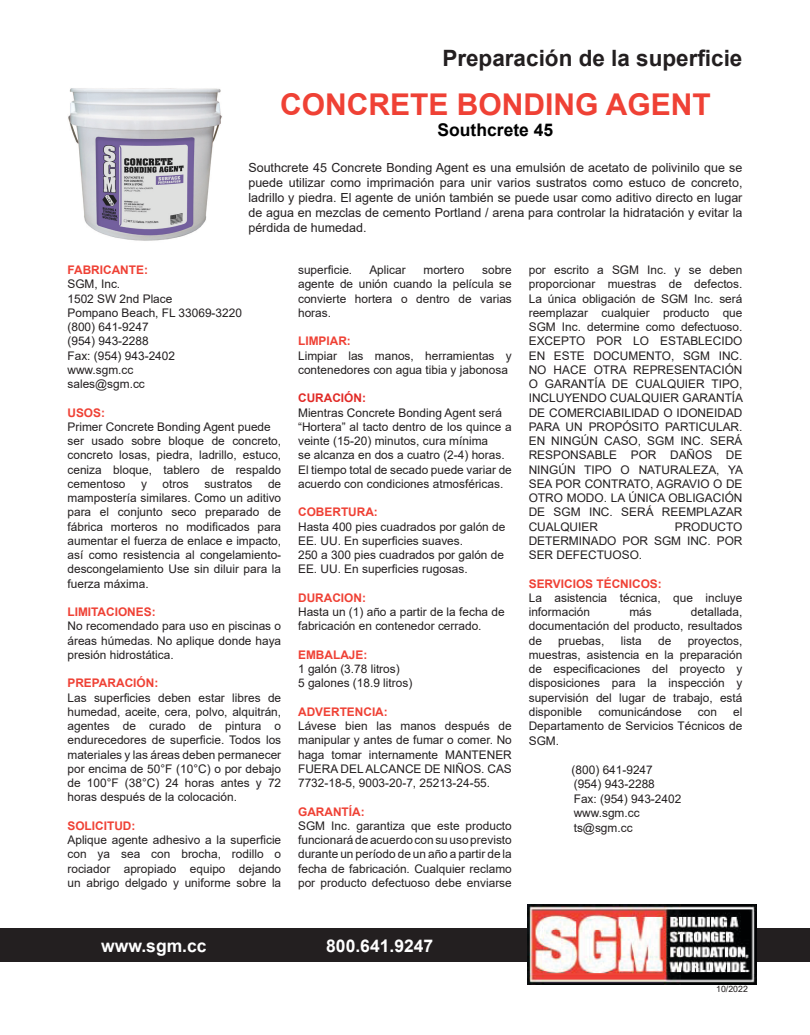
<style>
.page{position:relative;width:810px;height:1035px;background:#fff}
.page>*{position:absolute;margin:0;border:0;box-sizing:border-box;transform-origin:0 0}
.t1{font:700 30px "Arial";color:#ef4135}
.t2{font:700 22.5px "Arial";color:#231f20}
.t3{font:700 17.5px "Arial";color:#fff}
.t4{font:700 17.5px "Arial";color:#000}
.t5{font:12.5px/15px "Arial";color:#231f20;text-align:justify}
.t6{font:11.88px/14.2px "Arial";color:#231f20;text-align:justify}
.t7{font:700 11.88px "Arial";color:#ef4135}
.t8{font:700 11.88px "Arial";color:#e12a26}
.t9{font:8.75px "Arial";color:#231f20}
</style>
<div class="page">
<div style="left:0;top:928px;width:810px;height:34px;background:#231f20"></div>
<img style="left:68px;top:88px;width:154px;height:153px">
<img style="left:528px;top:905px;width:228px;height:79px">
<p class="t2" style="left:442px;top:42px;width:302px">Preparación de la superficie</p>
<p class="t1" style="left:280px;top:83px;width:432px">CONCRETE BONDING AGENT</p>
<p class="t4" style="left:438px;top:117px;width:117px">Southcrete 45</p>
<p class="t5" style="left:248px;top:160px;width:496px">Southcrete 45 Concrete Bonding Agent es una emulsión de acetato de polivinilo que se puede utilizar como imprimación para unir varios sustratos como estuco de concreto, ladrillo y piedra. El agente de unión también se puede usar como aditivo directo en lugar de agua en mezclas de cemento Portland / arena para controlar la hidratación y evitar la pérdida de humedad.</p>
<p class="t7" style="left:68px;top:262px;width:82px">FABRICANTE:</p>
<p class="t6" style="left:68px;top:277px;width:54px">SGM, Inc.</p>
<p class="t6" style="left:68px;top:291px;width:106px">1502 SW 2nd Place</p>
<p class="t6" style="left:68px;top:306px;width:176px">Pompano Beach, FL 33069-3220</p>
<p class="t6" style="left:68px;top:320px;width:83px">(800) 641-9247</p>
<p class="t6" style="left:68px;top:334px;width:83px">(954) 943-2288</p>
<p class="t6" style="left:68px;top:348px;width:109px">Fax: (954) 943-2402</p>
<p class="t6" style="left:68px;top:363px;width:67px">www.sgm.cc</p>
<p class="t6" style="left:68px;top:377px;width:79px">sales@sgm.cc</p>
<p class="t7" style="left:68px;top:404px;width:39px">USOS:</p>
<p class="t6" style="left:68px;top:420px;width:205px">Primer Concrete Bonding Agent puede</p>
<p class="t6" style="left:68px;top:434px;width:215px">ser usado sobre bloque de concreto, concreto losas, piedra, ladrillo, estuco, ceniza bloque, tablero de respaldo cementoso</p>
<p class="t6" style="left:68px;top:477px;width:215px;text-indent:201px">de mampostería similares. Como un aditivo para el conjunto seco preparado de fábrica morteros no modificados para aumentar el fuerza de enlace e impacto, así como resistencia al congelamiento&shy;descongelamiento Use sin diluir para la fuerza máxima.</p>
<p class="t7" style="left:68px;top:604px;width:90px">LIMITACIONES:</p>
<p class="t6" style="left:68px;top:619px;width:215px">No recomendado para uso en piscinas o áreas húmedas. No aplique donde haya presión hidrostática.</p>
<p class="t7" style="left:68px;top:675px;width:92px">PREPARACIÓN:</p>
<p class="t6" style="left:68px;top:690px;width:215px">Las superficies deben estar libres de humedad, aceite, cera, polvo, alquitrán, agentes de curado de pintura o endurecedores de superficie. Todos los materiales y las áreas deben permanecer por encima de 50°F (10°C) o por debajo de 100°F (38°C) 24 horas antes y 72 horas después de la colocación.</p>
<p class="t7" style="left:68px;top:817px;width:69px">SOLICITUD:</p>
<p class="t6" style="left:68px;top:833px;width:215px">Aplique agente adhesivo a la superficie con ya sea con brocha, rodillo o rociador apropiado equipo dejando un abrigo delgado y uniforme sobre la</p>
<p class="t6" style="left:141px;top:477px;width:7px">y</p>
<p class="t6" style="left:162px;top:477px;width:28px">otros</p>
<p class="t6" style="left:204px;top:477px;width:50px">sustratos</p>
<p class="t6" style="left:298px;top:263px;width:56px">superficie.</p>
<p class="t6" style="left:369px;top:263px;width:38px">Aplicar</p>
<p class="t6" style="left:423px;top:263px;width:42px">mortero</p>
<p class="t6" style="left:482px;top:263px;width:31px">sobre</p>
<p class="t6" style="left:298px;top:277px;width:215px">agente de unión cuando la película se convierte hortera o dentro de varias horas.</p>
<p class="t7" style="left:298px;top:333px;width:54px">LIMPIAR:</p>
<p class="t6" style="left:298px;top:348px;width:215px">Limpiar las manos, herramientas y contenedores con agua tibia y jabonosa</p>
<p class="t8" style="left:298px;top:390px;width:69px">CURACIÓN:</p>
<p class="t6" style="left:298px;top:405px;width:205px">Mientras Concrete Bonding Agent será</p>
<p class="t6" style="left:298px;top:420px;width:215px">“Hortera” al tacto dentro de los quince a veinte (15-20) minutos, cura mínima</p>
<p class="t6" style="left:298px;top:448px;width:208px">se alcanza en dos a cuatro (2-4) horas.</p>
<p class="t6" style="left:298px;top:462px;width:215px">El tiempo total de secado puede variar de acuerdo con condiciones atmosféricas.</p>
<p class="t7" style="left:298px;top:504px;width:81px">COBERTURA:</p>
<p class="t6" style="left:298px;top:519px;width:209px">Hasta 400 pies cuadrados por galón de<br>EE. UU. En superficies suaves.</p>
<p class="t6" style="left:298px;top:548px;width:207px">250 a 300 pies cuadrados por galón de<br>EE. UU. En superficies rugosas.</p>
<p class="t7" style="left:298px;top:589px;width:69px">DURACION:</p>
<p class="t6" style="left:298px;top:605px;width:208px">Hasta un (1) año a partir de la fecha de fabricación en contenedor cerrado.</p>
<p class="t7" style="left:298px;top:646px;width:71px">EMBALAJE:</p>
<p class="t6" style="left:298px;top:662px;width:103px">1 galón (3.78 litros)</p>
<p class="t6" style="left:298px;top:676px;width:116px">5 galones (18.9 litros)</p>
<p class="t7" style="left:298px;top:703px;width:91px">ADVERTENCIA:</p>
<p class="t6" style="left:298px;top:719px;width:215px">Lávese bien las manos después de manipular y antes de fumar o comer. No haga tomar internamente MANTENER FUERA DEL ALCANCE DE NIÑOS. CAS 7732-18-5, 9003-20-7, 25213-24-55.</p>
<p class="t7" style="left:298px;top:803px;width:68px">GARANTÍA:</p>
<p class="t6" style="left:298px;top:819px;width:215px">SGM Inc. garantiza que este producto funcionará de acuerdo con su uso previsto durante un período de un año a partir de la fecha de fabricación. Cualquier reclamo por producto defectuoso debe enviarse</p>
<p class="t6" style="left:529px;top:263px;width:216px">por escrito a SGM Inc. y se deben proporcionar muestras de defectos.<br>La única obligación de SGM Inc. será reemplazar cualquier producto que SGM Inc. determine como defectuoso.<br>EXCEPTO POR LO ESTABLECIDO EN ESTE DOCUMENTO, SGM INC.<br>NO HACE OTRA REPRESENTACIÓN O GARANTÍA DE CUALQUIER TIPO, INCLUYENDO CUALQUIER GARANTÍA DE COMERCIABILIDAD O IDONEIDAD PARA UN PROPÓSITO PARTICULAR.<br>EN NINGÚN CASO, SGM INC. SERÁ RESPONSABLE POR DAÑOS DE NINGÚN TIPO O NATURALEZA, YA SEA POR CONTRATO, AGRAVIO O DE OTRO MODO. LA ÚNICA OBLIGACIÓN DE SGM INC. SERÁ REEMPLAZAR CUALQUIER</p>
<p class="t6" style="left:529px;top:519px;width:215px;text-indent:146px">PRODUCTO DETERMINADO POR SGM INC. POR SER DEFECTUOSO.</p>
<p class="t7" style="left:529px;top:575px;width:135px">SERVICIOS TÉCNICOS:</p>
<p class="t6" style="left:529px;top:591px;width:215px">La asistencia técnica, que incluye información</p>
<p class="t6" style="left:629px;top:605px;width:24px">más</p>
<p class="t6" style="left:529px;top:605px;width:215px;text-indent:162px">detallada, documentación del producto, resultados de</p>
<p class="t6" style="left:558px;top:633px;width:48px">pruebas,</p>
<p class="t6" style="left:621px;top:633px;width:23px">lista</p>
<p class="t6" style="left:658px;top:633px;width:15px">de</p>
<p class="t6" style="left:529px;top:633px;width:215px;text-indent:159px">proyectos, muestras, asistencia en la preparación de especificaciones del proyecto y disposiciones para la inspección y supervisión del lugar de trabajo, está disponible</p>
<p class="t6" style="left:598px;top:705px;width:85px">comunicándose</p>
<p class="t6" style="left:698px;top:705px;width:21px">con</p>
<p class="t6" style="left:529px;top:704px;width:215px;text-indent:205px">el Departamento de Servicios Técnicos de SGM.</p>
<p class="t6" style="left:572px;top:763px;width:83px">(800) 641-9247</p>
<p class="t6" style="left:574px;top:777px;width:83px">(954) 943-2288</p>
<p class="t6" style="left:574px;top:791px;width:109px">Fax: (954) 943-2402</p>
<p class="t6" style="left:574px;top:805px;width:67px">www.sgm.cc</p>
<p class="t6" style="left:574px;top:820px;width:60px">ts@sgm.cc</p>
<p class="t3" style="left:101px;top:934px;width:107px">www.sgm.cc</p>
<p class="t3" style="left:326px;top:934px;width:109px">800.641.9247</p>
<p class="t9" style="left:716px;top:983px;width:33px">10/2022</p>
</div>
